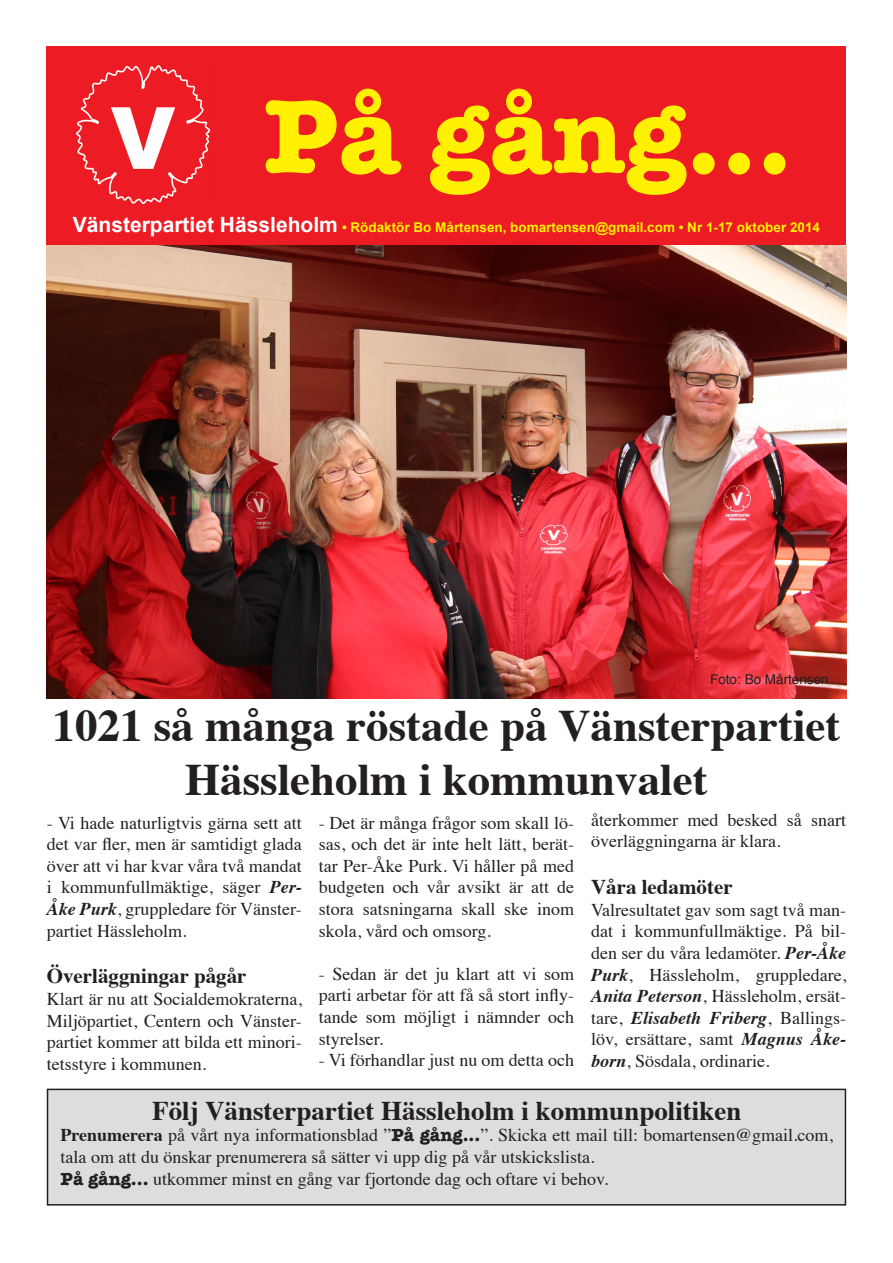
<style>
.page{position:relative;width:893px;height:1263px;background:#fff}
.page>*{position:absolute;margin:0;border:0;box-sizing:border-box;transform-origin:0 0}
.t1{font:700 108px "American Typewriter";color:#fff101}
.t2{font:700 45px/54px "Times";color:#231f20;text-align:center}
.t3{font:700 27px "Times";color:#231f20}
.t4{font:700 21px "Times";color:#231f20}
.t5{font:18px/21.6px "Times";color:#231f20;text-align:justify}
.t6{font:700 13.5px "Arial";color:#fff101}
.t7{font:13.5px "Helvetica";color:#231f20}
.s1{font-size:21px;color:#fff}
.s2{font-weight:700;font-style:italic}
.s3{font-weight:700}
.s4{font-family:"American Typewriter";font-weight:700}
</style>
<div class="page">
<div style="left:48px;top:1089px;width:797px;height:116px;background:#dcdddf"></div>
<div style="left:47px;top:1089px;width:799px;height:116px;border:2px solid #231f20"></div>
<div style="left:47px;top:47px;width:799px;height:201px;background:#ed1b24"></div>
<img style="left:77px;top:66px;width:133px;height:137px">
<img style="left:47px;top:245px;width:799px;height:453px">
<p class="t1" style="left:264px;top:43px;width:530px">På gång...</p>
<p class="t6" style="left:73px;top:219px;width:749px"><span class="s1">Vänsterpartiet Hässleholm</span> • Rödaktör Bo Mårtensen, bomartensen@gmail.com • Nr 1-17 oktober 2014</p>
<p class="t7" style="left:710px;top:669px;width:120px">Foto: Bo Mårtensen</p>
<p class="t2" style="left:53px;top:694px;width:789px">1021 så många röstade på Vänsterpartiet<br>Hässleholm i kommunvalet</p>
<p class="t5" style="left:47px;top:810px;width:257px">- Vi hade naturligtvis gärna sett att det var fler, men är samtidigt glada över att vi har kvar våra två mandat i kommunfullmäktige, säger <span class="s2">Per-Åke Purk</span>, gruppledare för Vänster&shy;partiet Hässleholm.</p>
<p class="t4" style="left:47px;top:956px;width:201px">Överläggningar pågår</p>
<p class="t5" style="left:47px;top:986px;width:257px">Klart är nu att Socialdemokraterna, Miljöpartiet, Centern och Vänster&shy;partiet kommer att bilda ett minori&shy;tetsstyre i kommunen.</p>
<p class="t5" style="left:591px;top:807px;width:257px">återkommer med besked så snart överläggningarna är klara.</p>
<p class="t4" style="left:591px;top:867px;width:143px">Våra ledamöter</p>
<p class="t5" style="left:591px;top:897px;width:257px">Valresultatet gav som sagt två man&shy;dat i kommunfullmäktige. På bil&shy;den ser du våra ledamöter. <span class="s2">Per-Åke Purk</span>, Hässleholm, gruppledare, <span class="s2">Anita Peterson</span>, Hässleholm, ersät&shy;tare, <span class="s2">Elisabeth Friberg</span>, Ballings&shy;löv, ersättare, samt <span class="s2">Magnus Åke&shy;born</span>, Sösdala, ordinarie.</p>
<p class="t3" style="left:152px;top:1085px;width:591px">Följ Vänsterpartiet Hässleholm i kommunpolitiken</p>
<p class="t5" style="left:61px;top:1123px;width:774px"><span class="s3">Prenumerera</span> på vårt nya informationsblad ”<span class="s4">På gång...</span>”. Skicka ett mail till: bomartensen@gmail.com, tala om att du önskar prenumerera så sätter vi upp dig på vår utskickslista.</p>
<p class="t5" style="left:61px;top:1166px;width:549px"><span class="s4">På gång...</span> utkommer minst en gång var fjortonde dag och oftare vi behov.</p>
<p class="t5" style="left:319px;top:810px;width:257px">- Det är många frågor som skall lö&shy;sas, och det är inte helt lätt, berät&shy;tar Per-Åke Purk. Vi håller på med budgeten och vår avsikt är att de stora satsningarna skall ske inom skola, vård och omsorg.</p>
<p class="t5" style="left:319px;top:961px;width:257px">- Sedan är det ju klart att vi som parti arbetar för att få så stort infly&shy;tande som möjligt i nämnder och styrelser.</p>
<p class="t5" style="left:319px;top:1048px;width:257px">- Vi förhandlar just nu om detta och</p>
</div>
